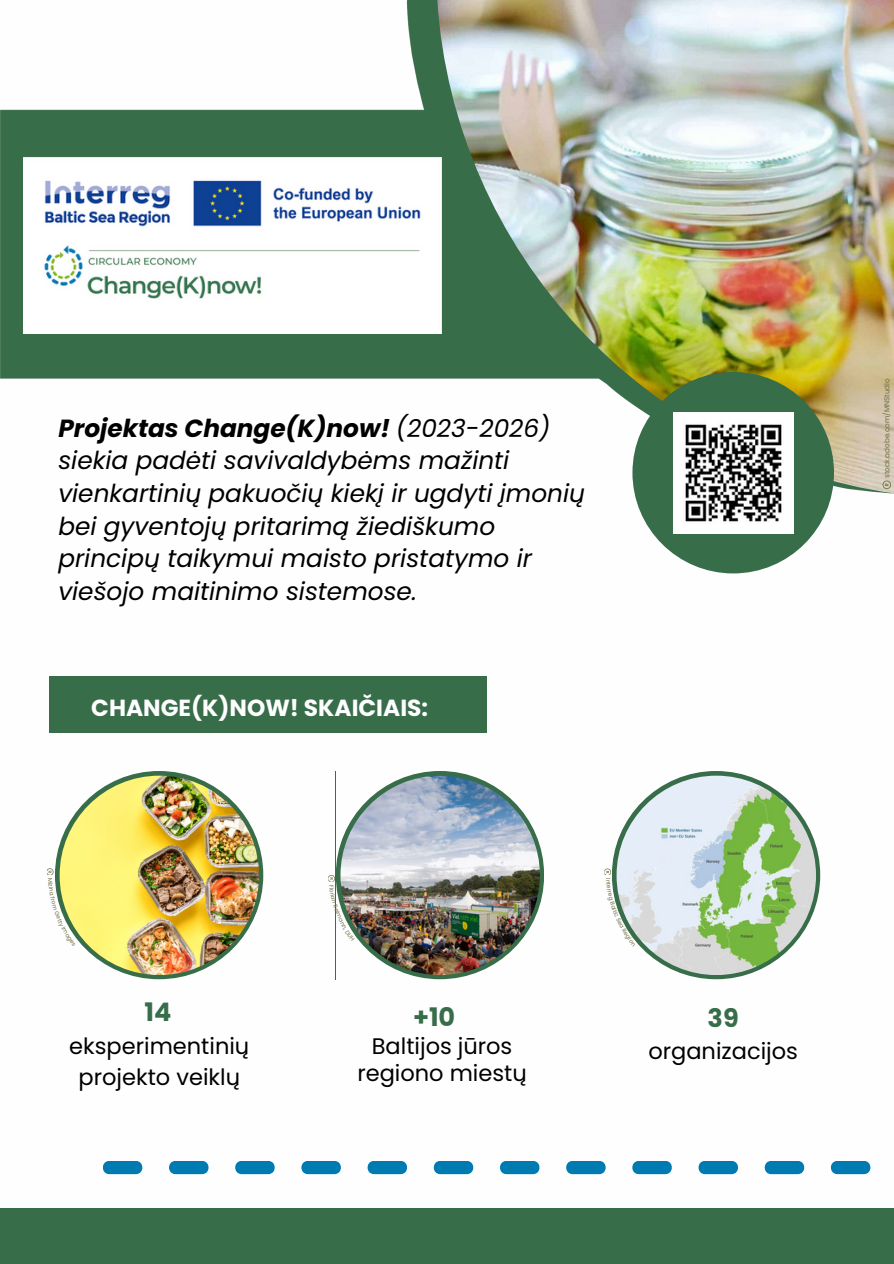
<style>
.page{position:relative;width:894px;height:1264px;background:#fff}
.page>*{position:absolute;margin:0;border:0;box-sizing:border-box;transform-origin:0 0}
.t1{font:700 25.5px "Poppins";color:#376d49}
.t2{font:italic 24.75px/32.7px "Poppins";color:#000}
.t3{font:700 23.25px "Poppins";color:#fefeff}
.t4{font:22.5px/31.5px "Poppins";color:#000;text-align:center}
.t5{font:7.2px "Poppins";color:#707044}
.s1{font-weight:700}
</style>
<div class="page">
<img style="left:0;top:0;width:893px;height:494px">
<img style="left:437px;top:0;width:456px;height:493px">
<div style="left:0;top:1208px;width:893px;height:55px;background:#376d49"></div>
<img style="left:23px;top:158px;width:418px;height:175px">
<svg style="left:632px;top:372px;width:201px;height:201px;fill:#376d49"></svg>
<img style="left:673px;top:412px;width:120px;height:121px">
<div style="left:50px;top:676px;width:437px;height:56px;background:#376d49"></div>
<svg style="left:55px;top:771px;width:208px;height:208px"></svg>
<svg style="left:882px;top:480px;width:8px;height:9px"></svg>
<img style="left:60px;top:775px;width:199px;height:199px;border-radius:100px">
<svg style="left:336px;top:771px;width:208px;height:208px"></svg>
<img style="left:340px;top:775px;width:199px;height:199px;border-radius:50%">
<svg style="left:612px;top:771px;width:208px;height:208px"></svg>
<img style="left:616px;top:775px;width:199px;height:199px;border-radius:50%">
<svg style="left:103px;top:1161px;width:767px;height:13px"></svg>
<svg style="left:47px;top:868px;width:29px;height:78px"></svg>
<svg style="left:328px;top:875px;width:26px;height:66px"></svg>
<svg style="left:604px;top:868px;width:31px;height:78px"></svg>
<h1 class="t2" style="left:58px;top:411px;width:528px"><span class="s1">Projektas Change(K)now!</span> (2023-2026) siekia padėti savivaldybėms mažinti vienkartinių pakuočių kiekį ir ugdyti įmonių bei gyventojų pritarimą žiediškumo principų taikymui maisto pristatymo ir viešojo maitinimo sistemose.</h1>
<p class="t3" style="left:91px;top:691px;width:338px">CHANGE(K)NOW! SKAIČIAIS:</p>
<p class="t5" style="left:881px;top:478px;width:101px;rotate:-90deg">stock.adobe.com/MNStudio</p>
<p class="t1" style="left:144px;top:994px;width:28px">14</p>
<p class="t1" style="left:413px;top:999px;width:44px">+10</p>
<p class="t1" style="left:707px;top:1000px;width:33px">39</p>
<p class="t4" style="left:69px;top:1029px;width:181px">eksperimentinių projekto veiklų</p>
<p class="t4" style="left:357px;top:1032px;width:171px;line-height:27px">Baltijos jūros regiono miestų</p>
<p class="t4" style="left:648px;top:1035px;width:151px">organizacijos</p>
</div>
